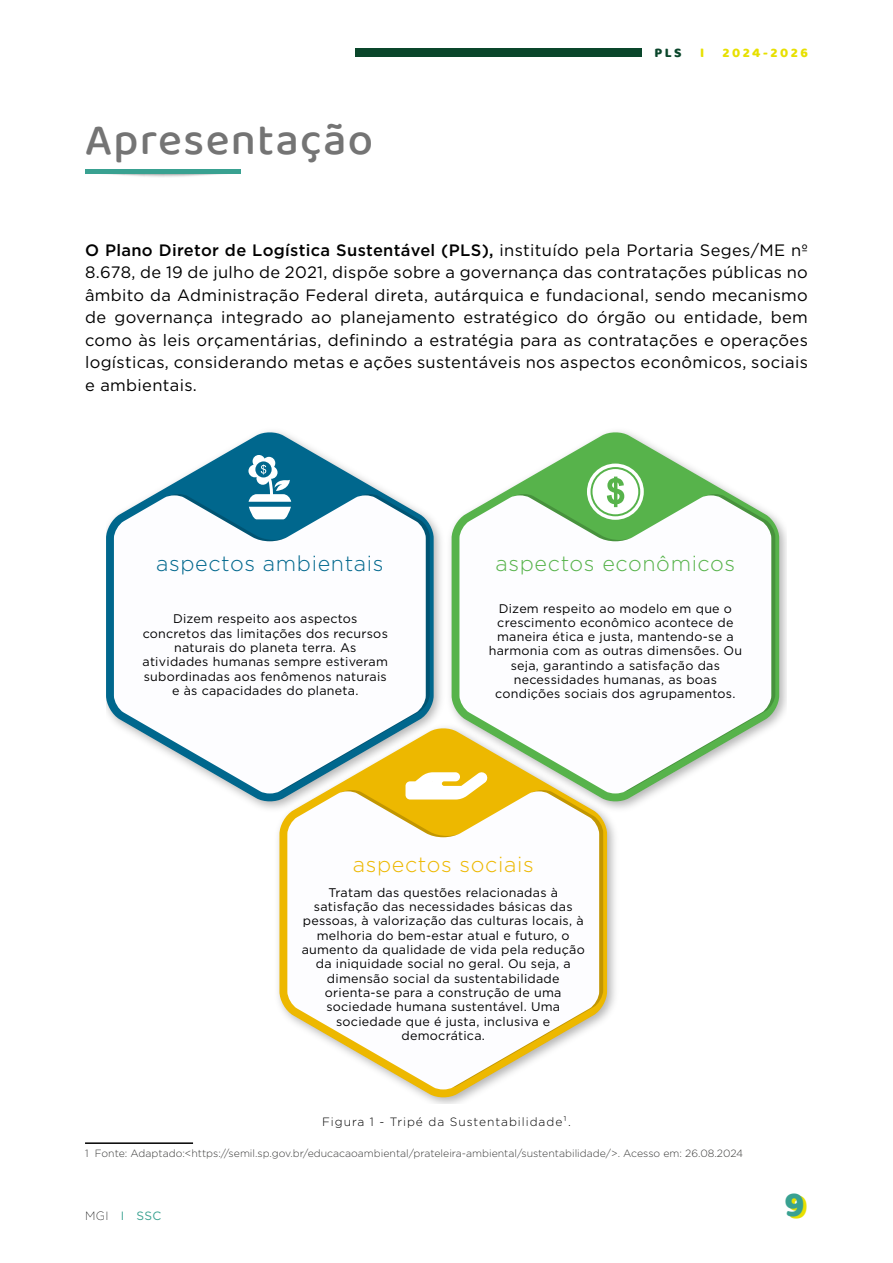
<style>
.page{position:relative;width:893px;height:1263px;background:#fff}
.page>*{position:absolute;margin:0;border:0;box-sizing:border-box;transform-origin:0 0}
.t1{font:500 45px "Baloo 2";letter-spacing:.03em;color:#747474}
.t2{font:36px "Baloo Bhaijaan";color:#e7e000}
.t3{font:300 21.45px "Gotham";letter-spacing:.03em;color:#00678d}
.t4{font:300 21.45px "Gotham";letter-spacing:.03em;color:#57b34b}
.t5{font:300 21.45px "Gotham";letter-spacing:.03em;color:#edb800}
.t6{font:16.5px/22.5px "Gotham";letter-spacing:.02em;color:#000;text-align:justify}
.t7{font:13.5px "Baloo Bhaijaan";letter-spacing:.185em;color:#e7e000}
.t8{font:13.5px "Baloo Bhaijaan";color:#0a462b}
.t9{font:12.45px/14.2px "Gotham";letter-spacing:.02em;color:#000;text-align:center}
.t10{font:300 12px "Gotham";letter-spacing:.08em;color:#000}
.t11{font:12px "Gotham";color:#39a191}
.t12{font:300 10.5px "Gotham";color:#3c3c3b}
.s1{font-weight:500}
.s2{font-weight:200;color:#000}
</style>
<div class="page">
<div style="left:355px;top:49px;width:286px;height:8px;background:#0a462b"></div>
<div style="left:85px;top:169px;width:155px;height:5px;background:#39a191"></div>
<svg style="left:106px;top:431px;width:328px;height:371px"></svg>
<svg style="left:114px;top:495px;width:312px;height:298px"></svg>
<svg style="left:248px;top:455px;width:43px;height:64px"></svg>
<img style="left:442px;top:521px;width:345px;height:288px">
<svg style="left:452px;top:431px;width:327px;height:371px"></svg>
<svg style="left:459px;top:495px;width:312px;height:298px"></svg>
<svg style="left:587px;top:463px;width:57px;height:57px"></svg>
<img style="left:270px;top:719px;width:352px;height:384px">
<svg style="left:279px;top:727px;width:328px;height:371px"></svg>
<svg style="left:287px;top:791px;width:312px;height:298px"></svg>
<svg style="left:405px;top:771px;width:83px;height:28px"></svg>
<hr style="left:85px;top:1142px;width:108px;height:2px;background:#000">
<h1 class="t1" style="left:85px;top:107px;width:289px">Apresentação</h1>
<p class="t8" style="left:654px;top:43px;width:29px">PLS</p>
<p class="t7" style="left:700px;top:43px;width:6px">I</p>
<p class="t7" style="left:723px;top:43px;width:87px">2024-2026</p>
<p class="t6" style="left:85px;top:238px;width:724px"><span class="s1">O Plano Diretor de Logística Sustentável (PLS),</span> instituído pela Portaria Seges/ME nº 8.678, de 19 de julho de 2021, dispõe sobre a governança das contratações públicas no âmbito da Administração Federal direta, autárquica e fundacional, sendo mecanismo de governança integrado ao planejamento estratégico do órgão ou entidade, bem como às leis orçamentárias, definindo a estratégia para as contratações e operações logísticas, considerando metas e ações sustentáveis nos aspectos econômicos, sociais e ambientais.</p>
<h3 class="t3" style="left:156px;top:549px;width:229px">aspectos ambientais</h3>
<p class="t9" style="left:143px;top:612px;width:247px">Dizem respeito aos aspectos concretos das limitações dos recursos naturais do planeta terra. As atividades humanas sempre estiveram subordinadas aos fenômenos naturais e às capacidades do planeta.</p>
<h3 class="t4" style="left:495px;top:549px;width:241px">aspectos econômicos</h3>
<p class="t9" style="left:489px;top:601px;width:255px">Dizem respeito ao modelo em que o crescimento econômico acontece de maneira ética e justa, mantendo-se a harmonia com as outras dimensões. Ou seja, garantindo a satisfação das necessidades humanas, as boas condições sociais dos agrupamentos.</p>
<h3 class="t5" style="left:353px;top:850px;width:183px">aspectos sociais</h3>
<p class="t9" style="left:302px;top:885px;width:285px">Tratam das questões relacionadas à satisfação das necessidades básicas das pessoas, à valorização das culturas locais, à melhoria do bem-estar atual e futuro, o aumento da qualidade de vida pela redução da iniquidade social no geral. Ou seja, a dimensão social da sustentabilidade orienta-se para a construção de uma sociedade humana sustentável. Uma sociedade que é justa, inclusiva e democrática.</p>
<p class="t10" style="left:390px;top:1115px;width:183px">Tripé da Sustentabilidade1.</p>
<p class="t12" style="left:85px;top:1146px;width:660px">1 Fonte: Adaptado:&lt;https://semil.sp.gov.br/educacaoambiental/prateleira-ambiental/sustentabilidade/&gt;. Acesso em: 26.08.2024</p>
<p class="t10" style="left:322px;top:1115px;width:64px">Figura 1 -</p>
<p class="t11" style="left:85px;top:1208px;width:78px"><span class="s2">MGI</span> I SSC</p>
<h2 class="t2" style="left:788px;top:1180px;width:22px">9</h2>
</div>
